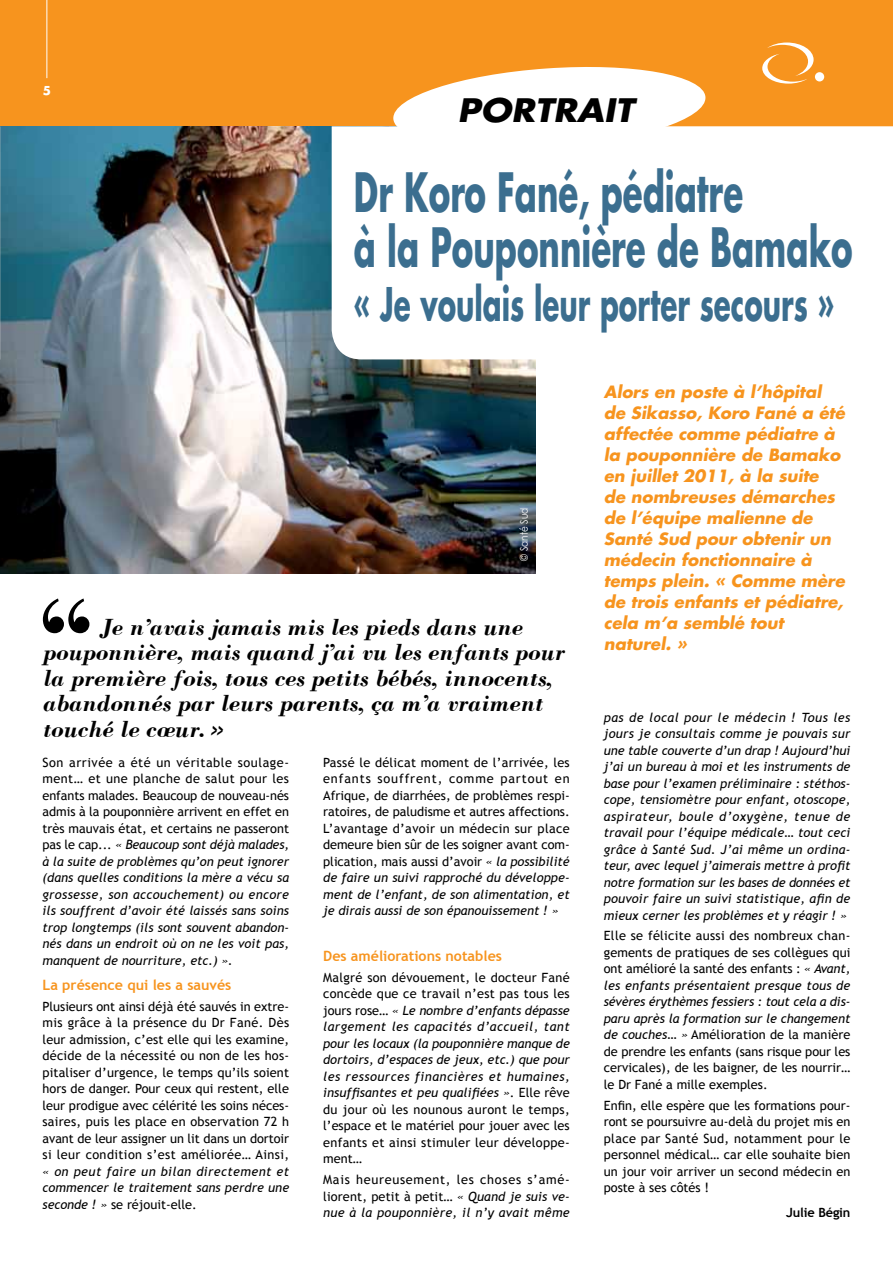
<style>
.page{position:relative;width:893px;height:1263px;background:#fff}
.page>*{position:absolute;margin:0;border:0;box-sizing:border-box;transform-origin:0 0}
.t1{font:700 52.8px/55.2px "Futura";color:#3b6e8f;scale:.62 1}
.t2{font:700 45.15px "Futura";color:#3b6e8f;scale:.62 1}
.t3{font:italic 700 31.5px "Futura";color:#000;scale:1.1 1}
.t4{font:italic 24px/25.5px "Bodoni ICG Bold";color:#000}
.t5{font:italic 700 16.5px/21px "Futura";color:#f7941e}
.t6{font:700 14.25px "Trebuchet MS";color:#f7941e}
.t7{font:italic 12.75px/16.5px "Trebuchet MS";letter-spacing:.005em;color:#000;text-align:justify}
.t8{font:12.75px/16.5px "Trebuchet MS";letter-spacing:.005em;color:#000;text-align:justify}
.t9{font:700 12.75px "Trebuchet MS";letter-spacing:-.01em;color:#000}
.t10{font:700 12px "Futura";color:#fff}
.t11{font:10.5px "Century Gothic";color:#fff;scale:.85 1}
.s1{font-style:normal}
.s2{font-style:italic}
</style>
<div class="page">
<div style="left:0;top:0;width:893px;height:126px;background:#f7941e"></div>
<div style="left:815px;top:72px;width:9px;height:9px;background:#fff;border-radius:50%"></div>
<svg style="left:762px;top:43px;width:52px;height:41px"></svg>
<hr style="left:47px;top:0;width:1px;height:78px;background:#fff">
<img style="left:0;top:126px;width:535px;height:447px">
<svg style="left:332px;top:126px;width:561px;height:233px"></svg>
<svg style="left:392px;top:67px;width:315px;height:86px"></svg>
<img style="left:0;top:126px;width:1px;height:233px">
<svg style="left:43px;top:598px;width:46px;height:35px"></svg>
<p class="t10" style="left:43px;top:83px;width:10px">5</p>
<h3 class="t3" style="left:458px;top:88px;width:161px">Portrait</h3>
<h1 class="t1" style="left:354px;top:163px;width:806px">Dr Koro Fané, pédiatre<br>à la Pouponnière de Bamako</h1>
<h2 class="t2" style="left:354px;top:273px;width:776px">« Je voulais leur porter secours »</h2>
<p class="t11" style="left:518px;top:560px;width:64px;rotate:-90deg">© Santé Sud</p>
<h3 class="t4" style="left:43px;top:613px;width:523px;text-indent:57px">Je n’avais jamais mis les pieds dans une pouponnière, mais quand j’ai vu les enfants pour la première fois, tous ces petits bébés, innocents, abandonnés par leurs parents, ça m’a vraiment touché le cœur. »</h3>
<p class="t7" style="left:43px;top:754px;width:248px"><span class="s1">Son arrivée a été un véritable soulage&shy;ment… et une planche de salut pour les enfants malades. Beaucoup de nouveau-nés admis à la pouponnière arrivent en effet en très mauvais état, et certains ne passeront pas le cap...</span> « Beaucoup sont déjà malades, à la suite de problèmes qu’on peut ignorer (dans quelles conditions la mère a vécu sa grossesse, son accouchement) ou encore ils souffrent d’avoir été laissés sans soins trop longtemps (ils sont souvent abandon&shy;nés dans un endroit où on ne les voit pas, manquent de nourriture, etc.) ».</p>
<p class="t6" style="left:43px;top:976px;width:190px">La présence qui les a sauvés</p>
<p class="t8" style="left:43px;top:998px;width:248px">Plusieurs ont ainsi déjà été sauvés in extre&shy;mis grâce à la présence du Dr Fané. Dès leur admission, c’est elle qui les examine, décide de la nécessité ou non de les hos&shy;pitaliser d’urgence, le temps qu’ils soient hors de danger. Pour ceux qui restent, elle leur prodigue avec célérité les soins néces&shy;saires, puis les place en observation 72 h avant de leur assigner un lit dans un dortoir si leur condition s’est améliorée… Ainsi,</p>
<p class="t7" style="left:43px;top:1163px;width:248px">« on peut faire un bilan directement et commencer le traitement sans perdre une seconde ! » <span class="s1">se réjouit-elle.</span></p>
<p class="t8" style="left:323px;top:754px;width:248px">Passé le délicat moment de l’arrivée, les enfants souffrent, comme partout en Afrique, de diarrhées, de problèmes respi&shy;ratoires, de paludisme et autres affections.<br>L’avantage d’avoir un médecin sur place demeure bien sûr de les soigner avant com&shy;plication, mais aussi d’avoir <span class="s2">« la possibilité de faire un suivi rapproché du développe&shy;ment de l’enfant, de son alimentation, et je dirais aussi de son épanouissement ! »</span></p>
<p class="t6" style="left:323px;top:947px;width:180px">Des améliorations notables</p>
<p class="t7" style="left:323px;top:969px;width:248px"><span class="s1">Malgré son dévouement, le docteur Fané concède que ce travail n’est pas tous les jours rose…</span> « Le nombre d’enfants dépasse largement les capacités d’accueil, tant pour les locaux (la pouponnière manque de dortoirs, d’espaces de jeux, etc.) que pour les ressources financières et humaines, insuffisantes et peu qualifiées »<span class="s1">. Elle rêve du jour où les nounous auront le temps, l’espace et le matériel pour jouer avec les enfants et ainsi stimuler leur développe&shy;ment…</span></p>
<p class="t8" style="left:323px;top:1171px;width:248px">Mais heureusement, les choses s’amé&shy;liorent, petit à petit… <span class="s2">« Quand je suis ve&shy;nue à la pouponnière, il n’y avait même</span></p>
<p class="t5" style="left:604px;top:381px;width:242px">Alors en poste à l’hôpital de Sikasso, Koro Fané a été affectée comme pédiatre à la pouponnière de Bamako en juillet 2011, à la suite<br>de nombreuses démarches de l’équipe malienne de<br>Santé Sud pour obtenir un médecin fonctionnaire à temps plein. « Comme mère de trois enfants et pédiatre, cela m’a semblé tout naturel. »</p>
<p class="t7" style="left:604px;top:709px;width:248px">pas de local pour le médecin ! Tous les jours je consultais comme je pouvais sur une table couverte d’un drap ! Aujourd’hui j’ai un bureau à moi et les instruments de base pour l’examen préliminaire : stéthos&shy;cope, tensiomètre pour enfant, otoscope, aspirateur, boule d’oxygène, tenue de travail pour l’équipe médicale… tout ceci grâce à Santé Sud. J’ai même un ordina&shy;teur, avec lequel j’aimerais mettre à profit notre formation sur les bases de données et pouvoir faire un suivi statistique, afin de mieux cerner les problèmes et y réagir ! »</p>
<p class="t8" style="left:604px;top:928px;width:248px">Elle se félicite aussi des nombreux chan&shy;gements de pratiques de ses collègues qui ont amélioré la santé des enfants : <span class="s2">« Avant, les enfants présentaient presque tous de sévères érythèmes fessiers : tout cela a dis&shy;paru après la formation sur le changement de couches… »</span> Amélioration de la manière de prendre les enfants (sans risque pour les cervicales), de les baigner, de les nourrir… le Dr Fané a mille exemples.</p>
<p class="t8" style="left:604px;top:1097px;width:248px">Enfin, elle espère que les formations pour&shy;ront se poursuivre au-delà du projet mis en place par Santé Sud, notamment pour le personnel médical… car elle souhaite bien un jour voir arriver un second médecin en poste à ses côtés !</p>
<p class="t9" style="left:786px;top:1205px;width:66px">Julie Bégin</p>
</div>
